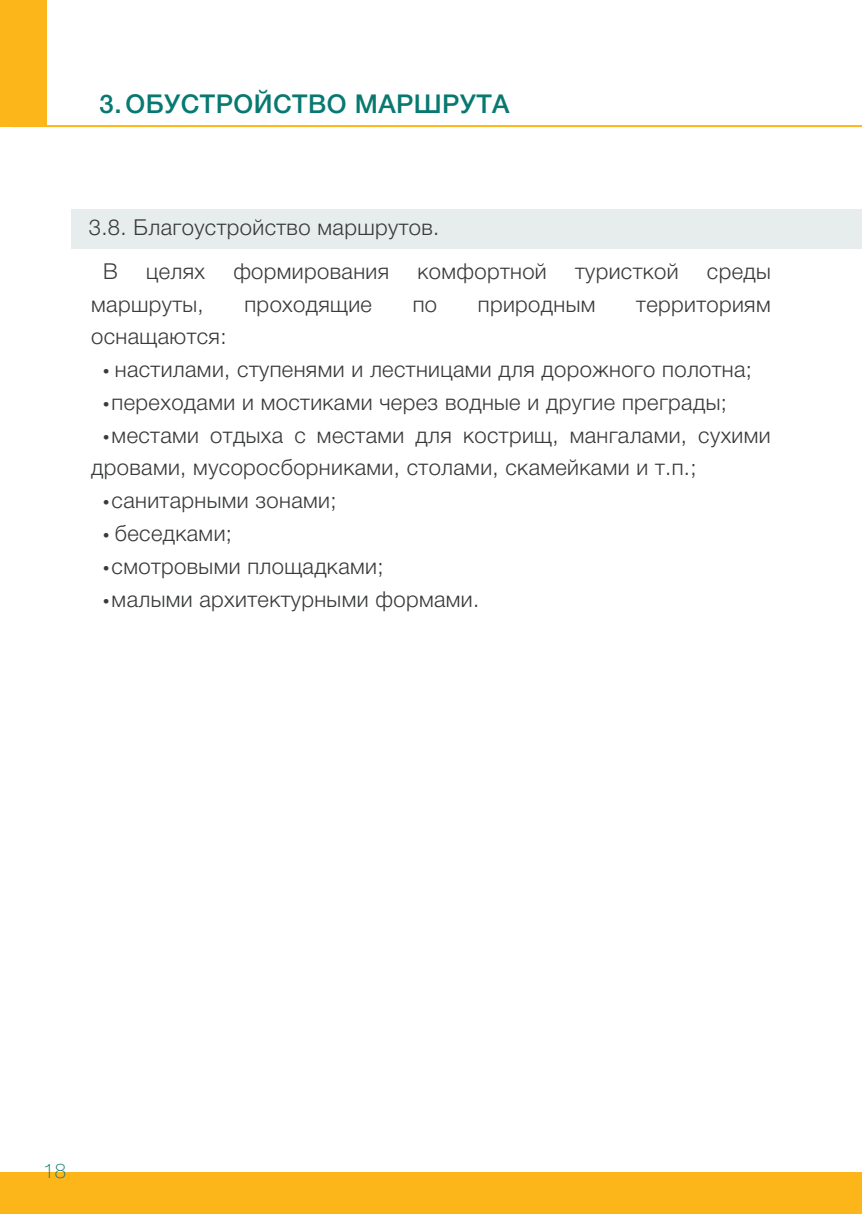
<style>
.page{position:relative;width:862px;height:1214px;background:#fff}
.page>*{position:absolute;margin:0;border:0;box-sizing:border-box;transform-origin:0 0}
.t1{font:500 26px "Helvetica Neue Cyr";letter-spacing:.015em;color:#087971}
.t2{font:300 22px/32.8px "Helvetica Neue Cyr";letter-spacing:.015em;color:#393a3a}
.t3{font:100 20.4px "Helvetica Neue Cyr";color:#087971}
.s1{font-family:"Myriad Pro";font-weight:400}
</style>
<div class="page">
<div style="left:0;top:0;width:46px;height:126px;background:#fcb61a"></div>
<hr style="left:11px;top:125px;width:851px;height:2px;background:#fcb61a">
<div style="left:0;top:1172px;width:862px;height:41px;background:#fcb61a"></div>
<div style="left:72px;top:209px;width:790px;height:40px;background:#e7eded"></div>
<p class="t1" style="left:100px;top:90px;width:411px">3. ОБУСТРОЙСТВО МАРШРУТА</p>
<p class="t2" style="left:89px;top:211px;width:352px">3.8. Благоустройство маршрутов.</p>
<p class="t2" style="left:103px;top:255px;width:16px">В</p>
<p class="t2" style="left:146px;top:255px;width:60px">целях</p>
<p class="t2" style="left:233px;top:255px;width:157px">формирования</p>
<p class="t2" style="left:417px;top:255px;width:131px">комфортной</p>
<p class="t2" style="left:575px;top:255px;width:105px">туристкой</p>
<p class="t2" style="left:707px;top:255px;width:65px">среды</p>
<p class="t2" style="left:91px;top:288px;width:114px">маршруты,</p>
<p class="t2" style="left:244px;top:288px;width:129px">проходящие</p>
<p class="t2" style="left:413px;top:288px;width:26px">по</p>
<p class="t2" style="left:478px;top:288px;width:119px">природным</p>
<p class="t2" style="left:636px;top:288px;width:136px">территориям</p>
<p class="t2" style="left:91px;top:320px;width:137px">оснащаются:</p>
<p class="t2" style="left:103px;top:353px;width:650px"><span class="s1">•</span> настилами, ступенями и лестницами для дорожного полотна;</p>
<p class="t2" style="left:103px;top:386px;width:625px"><span class="s1">•</span> переходами и мостиками через водные и другие преграды;</p>
<p class="t2" style="left:91px;top:418px;width:681px;text-indent:12px"><span class="s1">•</span> местами отдыха с местами для кострищ, мангалами, сухими дровами, мусоросборниками, столами, скамейками и т.п.;</p>
<p class="t2" style="left:103px;top:484px;width:235px"><span class="s1">•</span> санитарными зонами;</p>
<p class="t2" style="left:103px;top:517px;width:130px"><span class="s1">•</span> беседками;</p>
<p class="t2" style="left:103px;top:549px;width:282px"><span class="s1">•</span> смотровыми площадками;</p>
<p class="t2" style="left:103px;top:582px;width:377px"><span class="s1">•</span> малыми архитектурными формами.</p>
<p class="t3" style="left:43px;top:1159px;width:24px">18</p>
</div>
